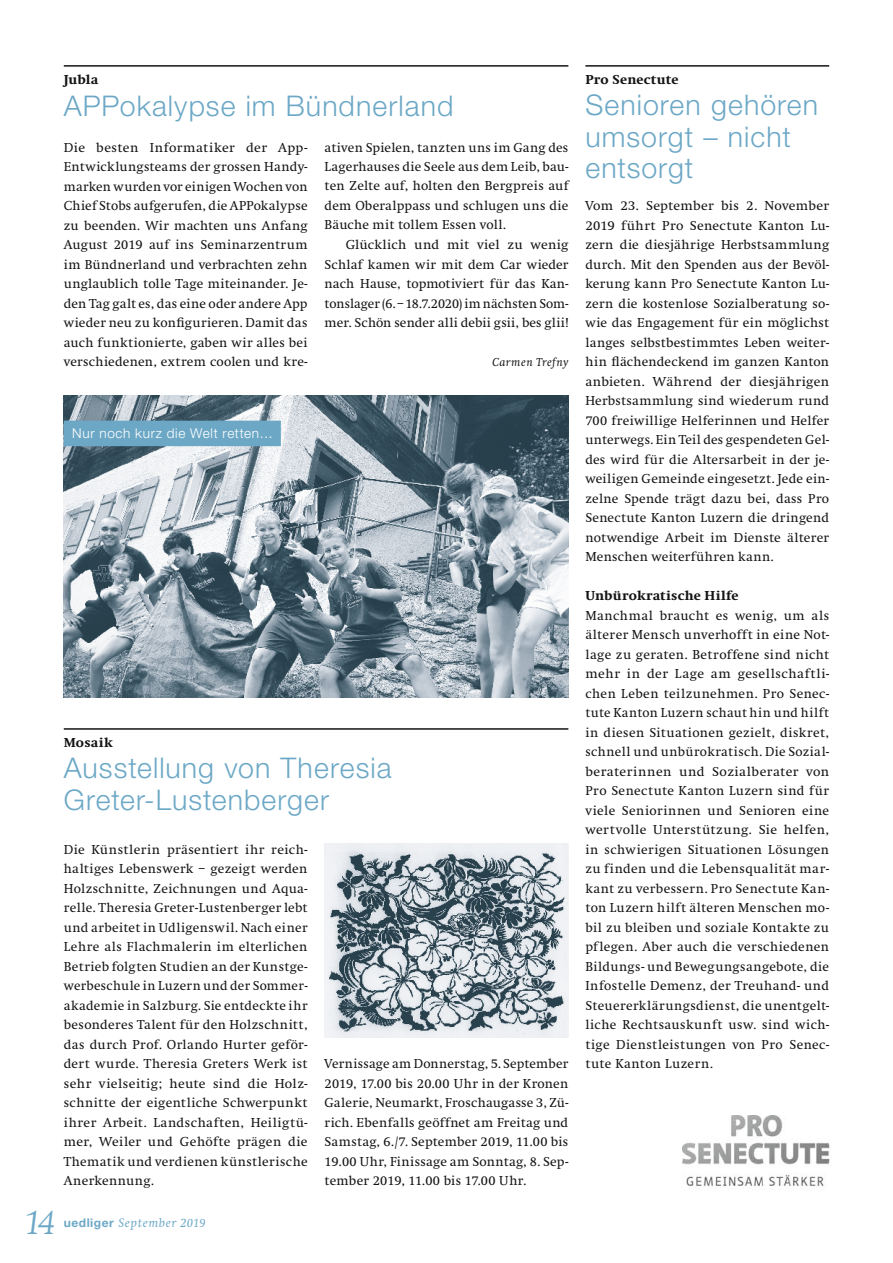
<style>
.page{position:relative;width:893px;height:1263px;background:#fff}
.page>*{position:absolute;margin:0;border:0;box-sizing:border-box;transform-origin:0 0}
.t1{font:italic 300 36px "Swift";color:#6ca8c6}
.t2{font:300 28.5px/31.5px "Helvetica Neue";letter-spacing:.035em;color:#6ca8c6}
.t3{font:13.5px/19.5px "Swift";letter-spacing:.02em;color:#131413;text-align:justify}
.t4{font:800 13.5px "Swift";letter-spacing:.02em;color:#131413}
.t5{font:300 13.5px "Helvetica Neue";letter-spacing:.05em;color:#fff}
.t6{font:italic 12.75px "Swift";letter-spacing:.05em;color:#6ca8c6}
.t7{font:italic 12px "Swift";letter-spacing:.045em;color:#131413}
.s1{font-family:"Helvetica Neue";font-weight:700;font-style:normal;font-size:12px}
</style>
<div class="page">
<hr style="left:64px;top:728px;width:504px;height:2px;background:#131413">
<hr style="left:585px;top:65px;width:244px;height:2px;background:#131413">
<img style="left:325px;top:844px;width:243px;height:193px">
<hr style="left:64px;top:65px;width:504px;height:2px;background:#131413">
<img style="left:64px;top:395px;width:504px;height:303px">
<div style="left:64px;top:421px;width:217px;height:25px;background:#6ca8c6"></div>
<img style="left:682px;top:1116px;width:148px;height:71px">
<p class="t4" style="left:64px;top:72px;width:36px">Jubla</p>
<h2 class="t2" style="left:64px;top:89px;width:391px">APPokalypse im Bündnerland</h2>
<p class="t3" style="left:64px;top:138px;width:245px">Die besten Informatiker der App-Entwicklungsteams der grossen Handy&shy;marken wurden vor einigen Wochen von Chief Stobs aufgerufen, die APPokalypse zu beenden. Wir machten uns Anfang August 2019 auf ins Seminarzentrum im Bündnerland und verbrachten zehn unglaublich tolle Tage miteinander. Je&shy;den Tag galt es, das eine oder andere App wieder neu zu konfigurieren. Damit das auch funktionierte, gaben wir alles bei verschiedenen, extrem coolen und kre-</p>
<p class="t3" style="left:325px;top:138px;width:245px">ativen Spielen, tanzten uns im Gang des Lagerhauses die Seele aus dem Leib, bau&shy;ten Zelte auf, holten den Bergpreis auf dem Oberalppass und schlugen uns die Bäuche mit tollem Essen voll.</p>
<p class="t3" style="left:325px;top:235px;width:245px;text-indent:21px">Glücklich und mit viel zu wenig Schlaf kamen wir mit dem Car wieder nach Hause, topmotiviert für das Kan&shy;tonslager (6.–18.7.2020) im nächsten Som&shy;mer. Schön sender alli debii gsii, bes glii!</p>
<p class="t7" style="left:492px;top:356px;width:77px">Carmen Trefny</p>
<p class="t5" style="left:72px;top:425px;width:202px">Nur noch kurz die Welt retten…</p>
<p class="t4" style="left:64px;top:735px;width:50px">Mosaik</p>
<h2 class="t2" style="left:64px;top:752px;width:329px">Ausstellung von Theresia<br>Greter-Lustenberger</h2>
<p class="t3" style="left:64px;top:840px;width:245px">Die Künstlerin präsentiert ihr reich&shy;haltiges Lebenswerk – gezeigt werden Holzschnitte, Zeichnungen und Aqua&shy;relle. Theresia Greter-Lustenberger lebt und arbeitet in Udligenswil. Nach einer Lehre als Flachmalerin im elterlichen Betrieb folgten Studien an der Kunstge&shy;werbeschule in Luzern und der Sommer&shy;akademie in Salzburg. Sie entdeckte ihr besonderes Talent für den Holzschnitt, das durch Prof. Orlando Hurter geför&shy;dert wurde. Theresia Greters Werk ist sehr vielseitig; heute sind die Holz&shy;schnitte der eigentliche Schwerpunkt ihrer Arbeit. Landschaften, Heiligtü&shy;mer, Weiler und Gehöfte prägen die Thematik und verdienen künstlerische Anerkennung.</p>
<h1 class="t1" style="left:25px;top:1202px;width:32px">14</h1>
<p class="t6" style="left:64px;top:1216px;width:143px"><span class="s1">uedliger</span> September 2019</p>
<p class="t3" style="left:325px;top:1054px;width:245px">Vernissage am Donnerstag, 5. September 2019, 17.00 bis 20.00 Uhr in der Kronen Galerie, Neumarkt, Froschaugasse 3, Zü&shy;rich. Ebenfalls geöffnet am Freitag und Samstag, 6./7. September 2019, 11.00 bis 19.00 Uhr, Finissage am Sonntag, 8. Sep&shy;tember 2019, 11.00 bis 17.00 Uhr.</p>
<p class="t4" style="left:585px;top:72px;width:95px">Pro Senectute</p>
<h2 class="t2" style="left:585px;top:89px;width:234px">Senioren gehören umsorgt – nicht entsorgt</h2>
<p class="t3" style="left:585px;top:196px;width:245px">Vom 23. September bis 2. November 2019 führt Pro Senectute Kanton Lu&shy;zern die diesjährige Herbstsammlung durch. Mit den Spenden aus der Bevöl&shy;kerung kann Pro Senectute Kanton Lu&shy;zern die kostenlose Sozialberatung so&shy;wie das Engagement für ein möglichst langes selbstbestimmtes Leben weiter&shy;hin flächendeckend im ganzen Kanton anbieten. Während der diesjährigen Herbstsammlung sind wiederum rund 700 freiwillige Helferinnen und Helfer unterwegs. Ein Teil des gespendeten Gel&shy;des wird für die Altersarbeit in der je&shy;weiligen Gemeinde eingesetzt. Jede ein&shy;zelne Spende trägt dazu bei, dass Pro Senectute Kanton Luzern die dringend notwendige Arbeit im Dienste älterer Menschen weiterführen kann.</p>
<p class="t4" style="left:585px;top:588px;width:155px">Unbürokratische Hilfe</p>
<p class="t3" style="left:585px;top:606px;width:245px">Manchmal braucht es wenig, um als älterer Mensch unverhofft in eine Not&shy;lage zu geraten. Betroffene sind nicht mehr in der Lage am gesellschaftli&shy;chen Leben teilzunehmen. Pro Senec&shy;tute Kanton Luzern schaut hin und hilft in diesen Situationen gezielt, diskret, schnell und unbürokratisch. Die Sozial&shy;beraterinnen und Sozialberater von Pro Senectute Kanton Luzern sind für viele Seniorinnen und Senioren eine wertvolle Unterstützung. Sie helfen, in schwierigen Situationen Lösungen zu finden und die Lebensqualität mar&shy;kant zu verbessern. Pro Senectute Kan&shy;ton Luzern hilft älteren Menschen mo&shy;bil zu bleiben und soziale Kontakte zu pflegen. Aber auch die verschiedenen Bildungs- und Bewegungsangebote, die Infostelle Demenz, der Treuhand- und Steuererklärungsdienst, die unentgelt&shy;liche Rechtsauskunft usw. sind wich&shy;tige Dienstleistungen von Pro Senec&shy;tute Kanton Luzern.</p>
</div>
